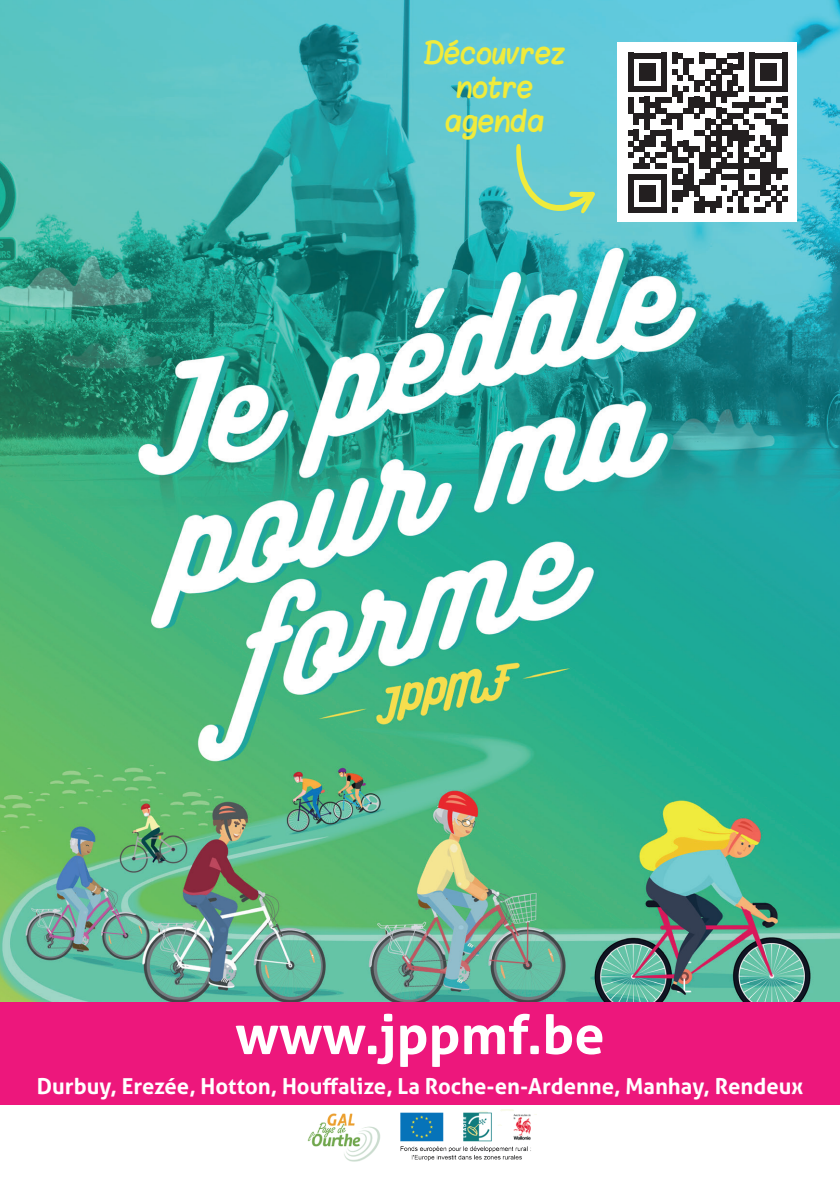
<style>
.page{position:relative;width:840px;height:1191px;background:#fff}
.page>*{position:absolute;margin:0;border:0;box-sizing:border-box;transform-origin:0 0}
.t1{font:700 54px "Aller";color:#fff}
.t2{font:24px/34px "Blokletters Viltstift";color:#f0eb3c;text-align:center}
.t3{font:700 22px "Aller";color:#fff}
</style>
<div class="page">
<img style="left:0;top:0;width:839px;height:1002px">
<div style="left:0;top:1002px;width:839px;height:102px;background:#ed177c"></div>
<img style="left:307px;top:1109px;width:229px;height:53px">
<div style="left:617px;top:43px;width:180px;height:179px;background:#fff"></div>
<svg style="left:628px;top:53px;width:159px;height:159px"></svg>
<svg style="left:515px;top:143px;width:80px;height:71px;background:#79cdbc"></svg>
<p class="t2" style="left:423px;top:36px;width:144px">Découvrez notre agenda</p>
<h1 class="t1" style="left:235px;top:1001px;width:370px">www.jppmf.be</h1>
<p class="t3" style="left:37px;top:1072px;width:767px">Durbuy, Erezée, Hotton, Houffalize, La Roche-en-Ardenne, Manhay, Rendeux</p>
</div>
